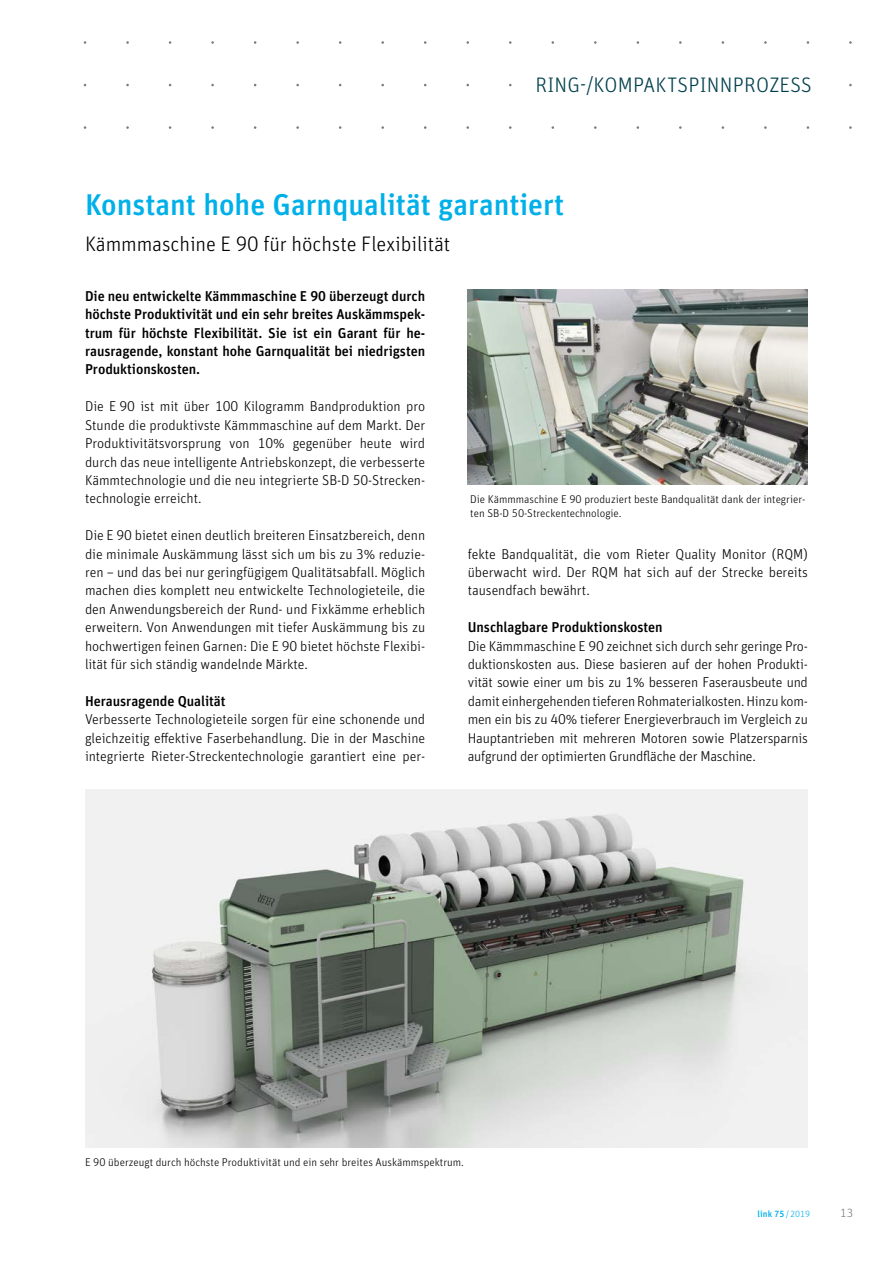
<style>
.page{position:relative;width:893px;height:1263px;background:#fff}
.page>*{position:absolute;margin:0;border:0;box-sizing:border-box;transform-origin:0 0}
.t1{font:500 30px "Unit Pro";color:#00b0e9}
.t2{font:300 21px "Unit Pro";letter-spacing:-.005em;color:#000}
.t3{font:300 21px "Unit Pro";letter-spacing:.01em;color:#00404c}
.t4{font:300 14.25px/18.5px "Unit Pro";letter-spacing:-.005em;color:#000;text-align:justify}
.t5{font:500 14.25px/18.5px "Unit Pro";letter-spacing:-.005em;color:#000;text-align:justify}
.t6{font:300 12px "Unit Pro";color:#7c7b7b}
.t7{font:300 11.25px/13.5px "Unit Pro";color:#000}
.t8{font:500 9px "Unit Pro";letter-spacing:.01em;color:#00b0e9}
.s1{font-weight:300}
</style>
<div class="page">
<img style="left:85px;top:789px;width:723px;height:359px">
<img style="left:468px;top:289px;width:340px;height:196px">
<h2 class="t3" style="left:536px;top:70px;width:278px">RING-/KOMPAKTSPINNPROZESS</h2>
<h1 class="t1" style="left:85px;top:182px;width:481px">Konstant hohe Garnqualität garantiert</h1>
<h2 class="t2" style="left:85px;top:229px;width:367px">Kämmmaschine E 90 für höchste Flexibilität</h2>
<p class="t5" style="left:85px;top:286px;width:342px">Die neu entwickelte Kämmmaschine E 90 überzeugt durch höchste Produktivität und ein sehr breites Auskämmspek&shy;trum für höchste Flexibilität. Sie ist ein Garant für he&shy;rausragende, konstant hohe Garnqualität bei niedrigsten Produktionskosten.</p>
<p class="t4" style="left:85px;top:396px;width:342px">Die E 90 ist mit über 100 Kilogramm Bandproduktion pro Stunde die produktivste Kämmmaschine auf dem Markt. Der Produktivitätsvorsprung von 10% gegenüber heute wird durch das neue intel li gente Antriebskonzept, die verbesserte Kämmtechnologie und die neu integrierte SB-D 50-Strecken&shy;technologie erreicht.</p>
<p class="t4" style="left:85px;top:525px;width:342px">Die E 90 bietet einen deutlich breiteren Einsatzbereich, denn die minimale Auskämmung lässt sich um bis zu 3% reduzie&shy;ren – und das bei nur geringfügigem Qualitätsabfall. Möglich machen dies komplett neu entwickelte Technologieteile, die den Anwendungsbereich der Rund- und Fixkämme erheblich erweitern. Von Anwendungen mit tiefer Auskämmung bis zu hochwertigen feinen Garnen: Die E 90 bietet höchste Flexibi&shy;lität für sich ständig wandelnde Märkte.</p>
<p class="t5" style="left:85px;top:691px;width:142px">Herausragende Qualität</p>
<p class="t4" style="left:85px;top:709px;width:342px">Verbesserte Technologieteile sorgen für eine schonende und gleichzeitig effektive Faserbehandlung. Die in der Maschine integrierte Rieter-Streckentechnologie garantiert eine per-</p>
<p class="t7" style="left:470px;top:492px;width:337px">Die Kämmmaschine E 90 produziert beste Bandqualität dank der integrier&shy;ten SB-D 50-Streckentechnologie.</p>
<p class="t4" style="left:468px;top:544px;width:342px">fekte Bandqualität, die vom Rieter Quality Monitor (RQM) überwacht wird. Der RQM hat sich auf der Strecke bereits tausendfach bewährt.</p>
<p class="t5" style="left:468px;top:617px;width:196px">Unschlagbare Produktionskosten</p>
<p class="t4" style="left:468px;top:636px;width:342px">Die Kämmmaschine E 90 zeichnet sich durch sehr geringe Pro&shy;duktionskosten aus. Diese basieren auf der hohen Produkti&shy;vität sowie einer um bis zu 1% besseren Faserausbeute und damit einhergehenden tieferen Rohmaterialkosten. Hinzu kom&shy;men ein bis zu 40% tieferer Energieverbrauch im Vergleich zu Hauptantrieben mit mehreren Motoren sowie Platzersparnis aufgrund der optimierten Grundfläche der Maschine.</p>
<p class="t7" style="left:85px;top:1155px;width:380px">E 90 überzeugt durch höchste Produktivität und ein sehr breites Auskämmspektrum.</p>
<p class="t8" style="left:758px;top:1207px;width:54px">link 75 <span class="s1">/2019</span></p>
<p class="t6" style="left:840px;top:1205px;width:15px">13</p>
</div>
